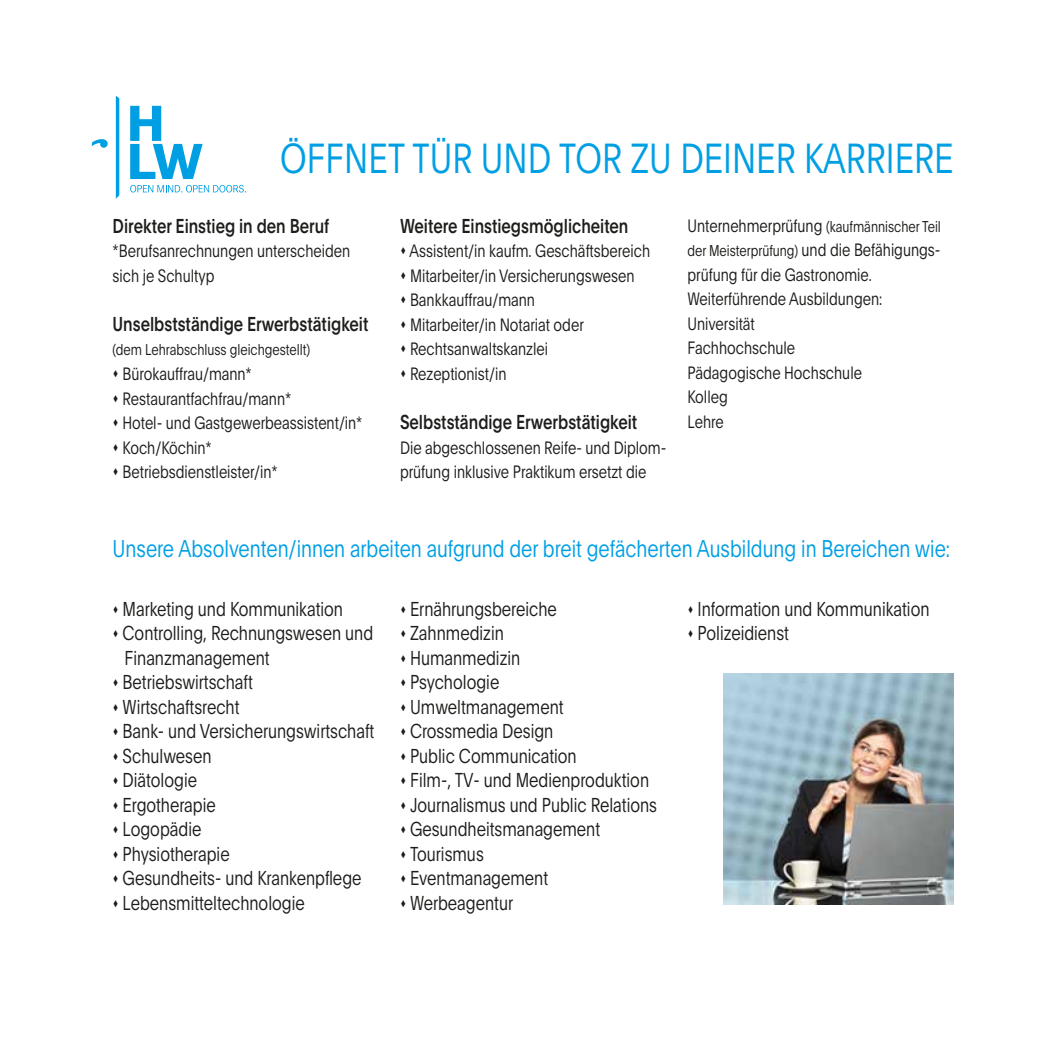
<style>
.page{position:relative;width:1042px;height:1042px;background:#fff}
.page>*{position:absolute;margin:0;border:0;box-sizing:border-box;transform-origin:0 0}
.t1{font:300 41.12px "Plain";color:#009fe3;scale:.8 1}
.t2{font:300 23.62px "Plain";color:#009fe3;scale:.8 1}
.t3{font:300 19.6px/24.5px "Plain";color:#1d1d1b;scale:.8 1}
.t4{font:500 19.6px "Plain";color:#1d1d1b;scale:.8 1}
.t5{font:300 17.5px/24.5px "Plain";color:#1d1d1b;scale:.8 1}
.t6{font:300 15.4px/24.5px "Plain";color:#1d1d1b;scale:.8 1}
.s1{font-size:17.5px}
</style>
<div class="page">
<svg style="left:130px;top:185px;width:116px;height:7px"></svg>
<svg style="left:116px;top:96px;width:3px;height:103px"></svg>
<svg style="left:130px;top:106px;width:73px;height:73px"></svg>
<svg style="left:92px;top:139px;width:16px;height:9px"></svg>
<img style="left:723px;top:674px;width:231px;height:230px">
<h1 class="t1" style="left:280px;top:129px;width:843px">ÖFFNET TÜR UND TOR ZU DEINER KARRIERE</h1>
<p class="t4" style="left:113px;top:212px;width:272px">Direkter Einstieg in den Beruf</p>
<p class="t5" style="left:113px;top:238px;width:299px">*Berufsanrechnungen unterscheiden sich je Schultyp</p>
<p class="t4" style="left:113px;top:310px;width:321px">Unselbstständige Erwerbstätigkeit</p>
<p class="t6" style="left:113px;top:337px;width:249px">(dem Lehrabschluss gleichgestellt)</p>
<p class="t5" style="left:113px;top:361px;width:175px">▲ Bürokauffrau/mann*</p>
<p class="t5" style="left:113px;top:385px;width:225px">▲ Restaurantfachfrau/mann*</p>
<p class="t5" style="left:113px;top:410px;width:314px">▲ Hotel- und Gastgewerbeassistent/in*</p>
<p class="t5" style="left:113px;top:434px;width:125px">▲ Koch/Köchin*</p>
<p class="t5" style="left:113px;top:459px;width:208px">▲ Betriebsdienstleister/in*</p>
<p class="t4" style="left:400px;top:212px;width:287px">Weitere Einstiegsmöglicheiten</p>
<p class="t5" style="left:400px;top:238px;width:314px">▲ Assistent/in kaufm. Geschäftsbereich</p>
<p class="t5" style="left:400px;top:263px;width:295px">▲ Mitarbeiter/in Versicherungswesen</p>
<p class="t5" style="left:400px;top:287px;width:170px">▲ Bankkauffrau/mann</p>
<p class="t5" style="left:400px;top:312px;width:231px">▲ Mitarbeiter/in Notariat oder</p>
<p class="t5" style="left:400px;top:336px;width:187px">▲ Rechtsanwaltskanzlei</p>
<p class="t5" style="left:400px;top:361px;width:135px">▲ Rezeptionist/in</p>
<p class="t4" style="left:400px;top:408px;width:298px">Selbstständige Erwerbstätigkeit</p>
<p class="t5" style="left:400px;top:434px;width:334px">Die abgeschlossenen Reife- und Diplom&shy;prüfung inklusive Praktikum ersetzt die</p>
<p class="t6" style="left:687px;top:213px;width:318px"><span class="s1">Unternehmerprüfung</span> (kaufmännischer Teil der Meisterprüfung) <span class="s1">und die Befähigungs-</span></p>
<p class="t5" style="left:687px;top:261px;width:245px">prüfung für die Gastronomie.<br>Weiterführende Ausbildungen:<br>Universität<br>Fachhochschule<br>Pädagogische Hochschule<br>Kolleg<br>Lehre</p>
<p class="t2" style="left:113px;top:532px;width:1048px">Unsere Absolventen/innen arbeiten aufgrund der breit gefächerten Ausbildung in Bereichen wie:</p>
<p class="t3" style="left:113px;top:595px;width:290px">▲ Marketing und Kommunikation</p>
<p class="t3" style="left:124px;top:620px;width:312px;text-indent:-12px">▲ Controlling, Rechnungswesen und<br>Finanzmanagement</p>
<p class="t3" style="left:113px;top:669px;width:177px">▲ Betriebswirtschaft</p>
<p class="t3" style="left:113px;top:693px;width:160px">▲ Wirtschaftsrecht</p>
<p class="t3" style="left:113px;top:718px;width:329px">▲ Bank- und Versicherungswirtschaft</p>
<p class="t3" style="left:113px;top:742px;width:125px">▲ Schulwesen</p>
<p class="t3" style="left:113px;top:767px;width:107px">▲ Diätologie</p>
<p class="t3" style="left:113px;top:791px;width:131px">▲ Ergotherapie</p>
<p class="t3" style="left:113px;top:816px;width:113px">▲ Logopädie</p>
<p class="t3" style="left:113px;top:840px;width:148px">▲ Physiotherapie</p>
<p class="t3" style="left:113px;top:865px;width:313px">▲ Gesundheits- und Krankenpflege</p>
<p class="t3" style="left:113px;top:889px;width:242px">▲ Lebensmitteltechnologie</p>
<p class="t3" style="left:687px;top:595px;width:304px">▲ Information und Kommunikation</p>
<p class="t3" style="left:687px;top:620px;width:128px">▲ Polizeidienst</p>
<p class="t3" style="left:400px;top:595px;width:198px">▲ Ernährungsbereiche</p>
<p class="t3" style="left:400px;top:620px;width:131px">▲ Zahnmedizin</p>
<p class="t3" style="left:400px;top:644px;width:152px">▲ Humanmedizin</p>
<p class="t3" style="left:400px;top:669px;width:126px">▲ Psychologie</p>
<p class="t3" style="left:400px;top:693px;width:206px">▲ Umweltmanagement</p>
<p class="t3" style="left:400px;top:718px;width:193px">▲ Crossmedia Design</p>
<p class="t3" style="left:400px;top:742px;width:222px">▲ Public Communication</p>
<p class="t3" style="left:400px;top:767px;width:313px">▲ Film-, TV- und Medienproduktion</p>
<p class="t3" style="left:400px;top:791px;width:323px">▲ Journalismus und Public Relations</p>
<p class="t3" style="left:400px;top:816px;width:252px">▲ Gesundheitsmanagement</p>
<p class="t3" style="left:400px;top:840px;width:106px">▲ Tourismus</p>
<p class="t3" style="left:400px;top:865px;width:187px">▲ Eventmanagement</p>
<p class="t3" style="left:400px;top:889px;width:143px">▲ Werbeagentur</p>
</div>
